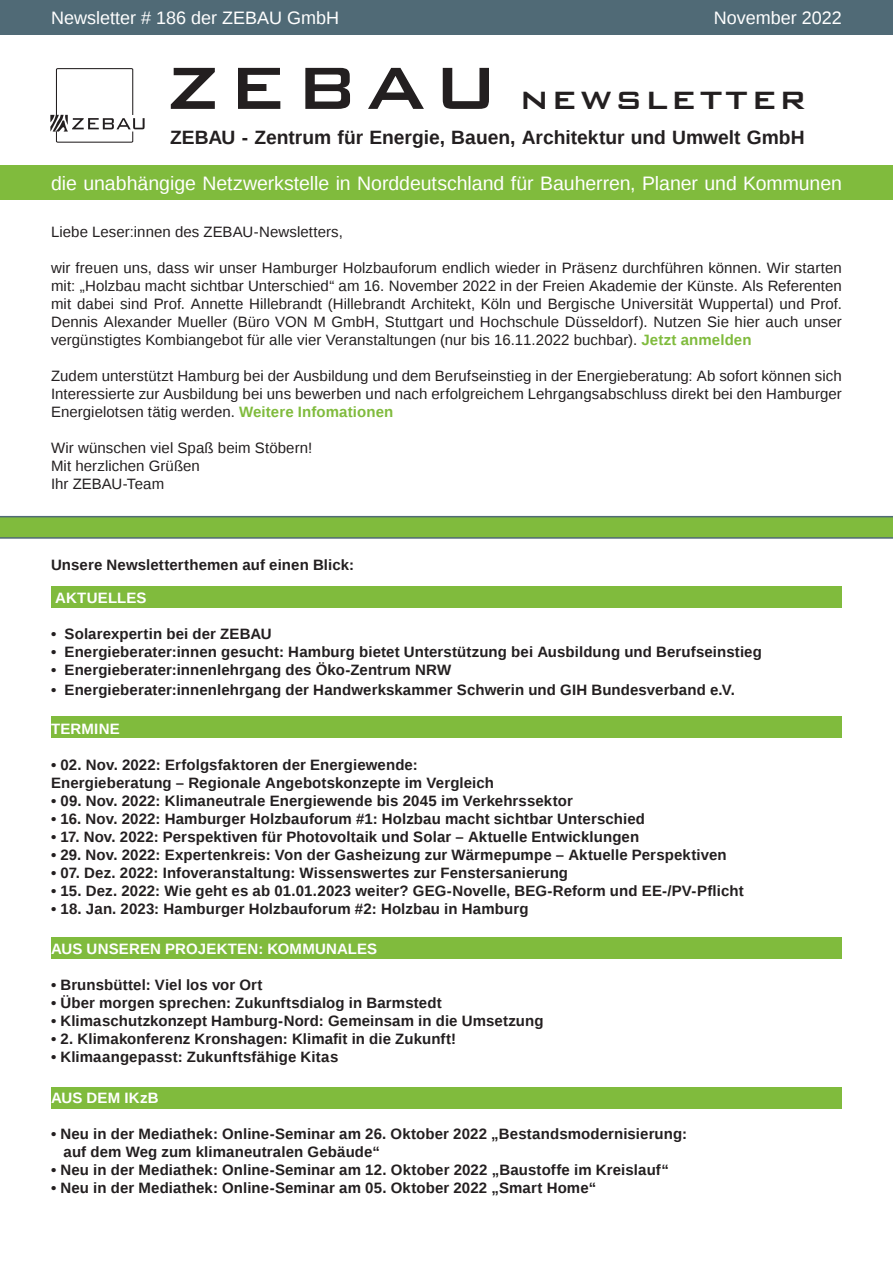
<style>
.page{position:relative;width:893px;height:1263px;background:#fff}
.page>*{position:absolute;margin:0;border:0;box-sizing:border-box;transform-origin:0 0}
.t1{font:500 40.95px "Bank Gothic BT";letter-spacing:.075em;color:#231f20}
.t2{font:19.5px "Liberation Sans";letter-spacing:-.005em;color:#fff}
.t3{font:700 19.2px "Liberation Sans";color:#231f20}
.t4{font:18px "Liberation Sans";color:#fff}
.Themenübersicht{font:700 15px "Liberation Sans";letter-spacing:.005em;color:#231f20}
.t5{font:15px/18px "Liberation Sans";letter-spacing:.005em;color:#231f20;text-align:justify}
.Themenübersicht-2{font:700 15px "Liberation Sans";letter-spacing:.015em;color:#fff}
.s1{font-size:79.5px}
.s2{font-weight:700;color:#80bb3d}
</style>
<div class="page">
<div style="left:51px;top:716px;width:791px;height:22px;background:#80bb3d"></div>
<div style="left:51px;top:587px;width:791px;height:21px;background:#80bb3d"></div>
<div style="left:51px;top:938px;width:791px;height:21px;background:#80bb3d"></div>
<div style="left:51px;top:1087px;width:791px;height:22px;background:#80bb3d"></div>
<div style="left:0;top:0;width:893px;height:34px;background:#506a76"></div>
<div style="left:0;top:166px;width:893px;height:34px;background:#80bb3d"></div>
<svg style="left:50px;top:68px;width:95px;height:75px"></svg>
<div style="left:0;top:517px;width:893px;height:21px;background:#80bb3d"></div>
<hr style="left:0;top:537px;width:893px;height:2px;background:#506a76">
<hr style="left:0;top:516px;width:893px;height:1px;background:#506a76">
<p class="t4" style="left:51px;top:7px;width:290px">Newsletter # 186 der ZEBAU GmbH</p>
<p class="t4" style="left:714px;top:7px;width:130px">November 2022</p>
<h1 class="t1" style="left:166px;top:76px;width:642px"><span class="s1">ZEBAU</span> newsletter</h1>
<p class="t3" style="left:170px;top:124px;width:636px">ZEBAU - Zentrum für Energie, Bauen, Architektur und Umwelt GmbH</p>
<h2 class="t2" style="left:51px;top:172px;width:792px">die unabhängige Netzwerkstelle in Norddeutschland für Bauherren, Planer und Kommunen</h2>
<p class="t5" style="left:51px;top:223px;width:293px">Liebe Leser:innen des ZEBAU-Newsletters,</p>
<p class="t5" style="left:51px;top:259px;width:792px">wir freuen uns, dass wir unser Hamburger Holzbauforum endlich wieder in Präsenz durchführen können. Wir starten mit: „Holzbau macht sichtbar Unterschied“ am 16. November 2022 in der Freien Akademie der Künste. Als Referenten mit dabei sind Prof. Annette Hillebrandt (Hillebrandt Architekt, Köln und Bergische Universität Wuppertal) und Prof.<br>Dennis Alexander Mueller (Büro VON M GmbH, Stuttgart und Hochschule Düsseldorf). Nutzen Sie hier auch unser vergünstigtes Kombiangebot für alle vier Veranstaltungen (nur bis 16.11.2022 buchbar). <span class="s2">Jetzt anmelden</span></p>
<p class="t5" style="left:51px;top:367px;width:792px">Zudem unterstützt Hamburg bei der Ausbildung und dem Berufseinstieg in der Energieberatung: Ab sofort können sich Interessierte zur Ausbildung bei uns bewerben und nach erfolgreichem Lehrgangsabschluss direkt bei den Hamburger Energielotsen tätig werden. <span class="s2">Weitere Infomationen</span></p>
<p class="t5" style="left:51px;top:439px;width:263px">Wir wünschen viel Spaß beim Stöbern!</p>
<p class="t5" style="left:51px;top:457px;width:150px">Mit herzlichen Grüßen</p>
<p class="t5" style="left:51px;top:475px;width:115px">Ihr ZEBAU-Team</p>
<p class="Themenübersicht" style="left:51px;top:555px;width:305px">Unsere Newsletterthemen auf einen Blick:</p>
<p class="Themenübersicht-2" style="left:55px;top:588px;width:93px">AKTUELLES</p>
<p class="Themenübersicht" style="left:51px;top:624px;width:222px">• Solarexpertin bei der ZEBAU</p>
<p class="Themenübersicht" style="left:51px;top:642px;width:712px">• Energieberater:innen gesucht: Hamburg bietet Unterstützung bei Ausbildung und Berufseinstieg</p>
<p class="Themenübersicht" style="left:51px;top:660px;width:402px">• Energieberater:innenlehrgang des Öko-Zentrum NRW</p>
<p class="Themenübersicht" style="left:51px;top:679px;width:685px">• Energieberater:innenlehrgang der Handwerkskammer Schwerin und GIH Bundesverband e.V.</p>
<p class="Themenübersicht-2" style="left:51px;top:718px;width:70px">TERMINE</p>
<p class="Themenübersicht" style="left:51px;top:754px;width:368px">• 02. Nov. 2022: Erfolgsfaktoren der Energiewende:</p>
<p class="Themenübersicht" style="left:51px;top:772px;width:445px">Energieberatung – Regionale Angebotskonzepte im Vergleich</p>
<p class="Themenübersicht" style="left:51px;top:790px;width:523px">• 09. Nov. 2022: Klimaneutrale Energiewende bis 2045 im Verkehrssektor</p>
<p class="Themenübersicht" style="left:51px;top:808px;width:595px">• 16. Nov. 2022: Hamburger Holzbauforum #1: Holzbau macht sichtbar Unterschied</p>
<p class="Themenübersicht" style="left:51px;top:826px;width:590px">• 17. Nov. 2022: Perspektiven für Photovoltaik und Solar – Aktuelle Entwicklungen</p>
<p class="Themenübersicht" style="left:51px;top:844px;width:677px">• 29. Nov. 2022: Expertenkreis: Von der Gasheizung zur Wärmepumpe – Aktuelle Perspektiven</p>
<p class="Themenübersicht" style="left:51px;top:862px;width:519px">• 07. Dez. 2022: Infoveranstaltung: Wissenswertes zur Fenstersanierung</p>
<p class="Themenübersicht" style="left:51px;top:880px;width:694px">• 15. Dez. 2022: Wie geht es ab 01.01.2023 weiter? GEG-Novelle, BEG-Reform und EE-/PV-Pflicht</p>
<p class="Themenübersicht" style="left:51px;top:898px;width:479px">• 18. Jan. 2023: Hamburger Holzbauforum #2: Holzbau in Hamburg</p>
<p class="Themenübersicht-2" style="left:51px;top:939px;width:328px">AUS UNSEREN PROJEKTEN: KOMMUNALES</p>
<p class="Themenübersicht" style="left:51px;top:975px;width:213px">• Brunsbüttel: Viel los vor Ort</p>
<p class="Themenübersicht" style="left:51px;top:993px;width:392px">• Über morgen sprechen: Zukunftsdialog in Barmstedt</p>
<p class="Themenübersicht" style="left:51px;top:1011px;width:494px">• Klimaschutzkonzept Hamburg-Nord: Gemeinsam in die Umsetzung</p>
<p class="Themenübersicht" style="left:51px;top:1029px;width:407px">• 2. Klimakonferenz Kronshagen: Klimafit in die Zukunft!</p>
<p class="Themenübersicht" style="left:51px;top:1047px;width:289px">• Klimaangepasst: Zukunftsfähige Kitas</p>
<p class="Themenübersicht-2" style="left:51px;top:1087px;width:109px">AUS DEM IKzB</p>
<p class="Themenübersicht" style="left:51px;top:1123px;width:638px">• Neu in der Mediathek: Online-Seminar am 26. Oktober 2022 „Bestandsmodernisierung:</p>
<p class="Themenübersicht" style="left:64px;top:1141px;width:318px">auf dem Weg zum klimaneutralen Gebäude“</p>
<p class="Themenübersicht" style="left:51px;top:1159px;width:619px">• Neu in der Mediathek: Online-Seminar am 12. Oktober 2022 „Baustoffe im Kreislauf“</p>
<p class="Themenübersicht" style="left:51px;top:1177px;width:547px">• Neu in der Mediathek: Online-Seminar am 05. Oktober 2022 „Smart Home“</p>
</div>
